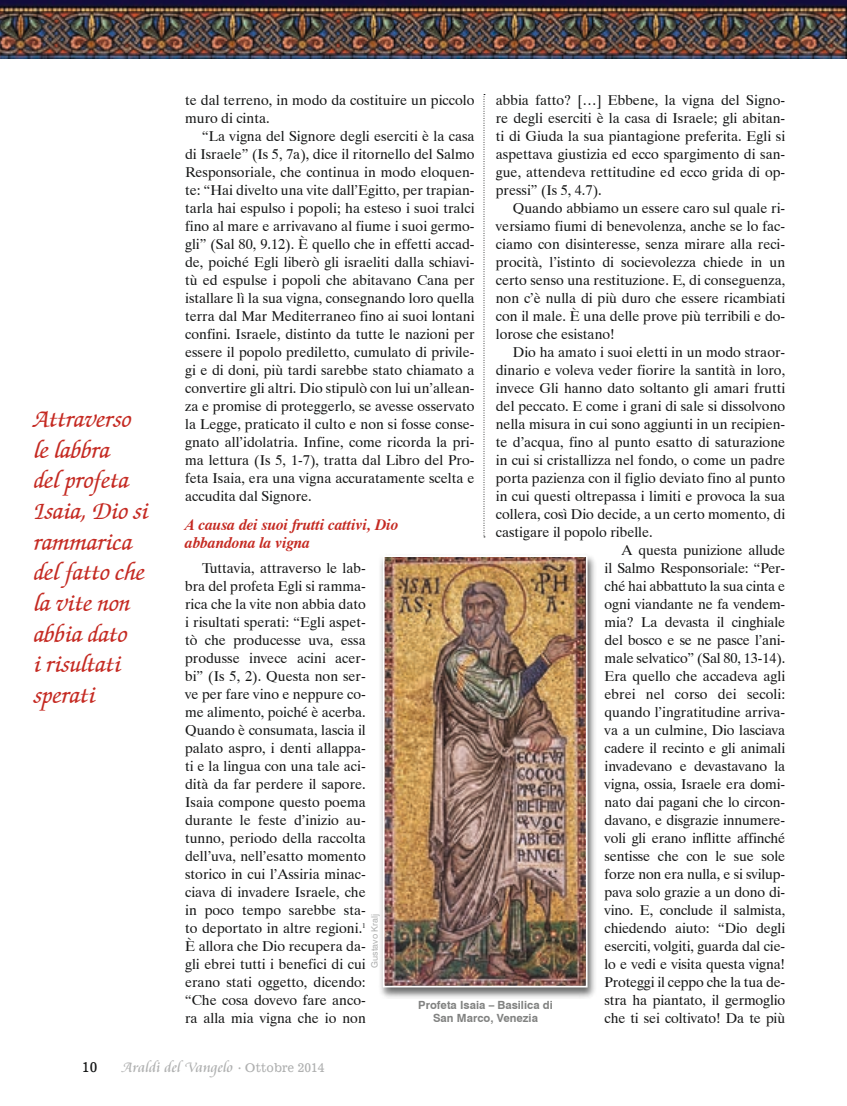
<style>
.page{position:relative;width:847px;height:1106px;background:#fff}
.page>*{position:absolute;margin:0;border:0;box-sizing:border-box;transform-origin:0 0}
.t1{font:italic 500 25.5px/30.6px "Zapf Chancery IT Cby BT";color:#c52a22}
.t2{font:italic 700 15.75px/18px "Dutch 801 BT";color:#c52a22}
.t3{font:15px "Cataneo Especial";color:#afb0b0}
.t4{font:14.25px/18px "Dutch 801 BT";color:#151616;text-align:justify}
.t5{font:13.5px "News 701 BT Roman A";color:#151616}
.t6{font:700 11.25px/13.5px "Swiss 721 BT";color:#818281;text-align:center}
.t7{font:9px "Swiss 721 BT";letter-spacing:.005em;color:#afb0b0}
.s1{font-family:"News 701 BT Roman A";font-size:12px}
</style>
<div class="page">
<img style="left:0;top:0;width:847px;height:59px">
<div style="left:377px;top:552px;width:219px;height:446px;background:#151616;opacity:.65"></div>
<img style="left:382px;top:554px;width:206px;height:434px">
<svg style="left:483px;top:94px;width:2px;height:443px"></svg>
<h1 class="t1" style="left:34px;top:405px;width:116px">Attraverso le labbra<br>del profeta<br>Isaia, Dio si rammarica del fatto che la vite non abbia dato<br>i risultati sperati</h1>
<p class="t4" style="left:495px;top:91px;width:291px">abbia fatto? […] Ebbene, la vigna del Signo&shy;re degli eserciti è la casa di Israele; gli abitan&shy;ti di Giuda la sua piantagione preferita. Egli si aspettava giustizia ed ecco spargimento di san&shy;gue, attendeva rettitudine ed ecco grida di op&shy;pressi” (Is 5, 4.7).</p>
<p class="t4" style="left:495px;top:199px;width:291px;text-indent:17px">Quando abbiamo un essere caro sul quale ri&shy;versiamo fiumi di benevolenza, anche se lo fac&shy;ciamo con disinteresse, senza mirare alla reci&shy;procità, l’istinto di socievolezza chiede in un certo senso una restituzione. E, di conseguenza, non c’è nulla di più duro che essere ricambiati con il male. È una delle prove più terribili e do&shy;lorose che esistano!</p>
<p class="t4" style="left:512px;top:343px;width:274px">Dio ha amato i suoi eletti in un modo straor-</p>
<p class="t4" style="left:495px;top:361px;width:291px">dinario e voleva veder fiorire la santità in loro,</p>
<p class="t4" style="left:495px;top:379px;width:291px">invece Gli hanno dato soltanto gli amari frutti</p>
<p class="t4" style="left:495px;top:397px;width:291px">del peccato. E come i grani di sale si dissolvono</p>
<p class="t4" style="left:495px;top:415px;width:291px">nella misura in cui sono aggiunti in un recipien-</p>
<p class="t4" style="left:495px;top:433px;width:291px">te d’acqua, fino al punto esatto di saturazione</p>
<p class="t4" style="left:495px;top:451px;width:291px">in cui si cristallizza nel fondo, o come un padre</p>
<p class="t4" style="left:495px;top:469px;width:291px">porta pazienza con il figlio deviato fino al punto</p>
<p class="t4" style="left:495px;top:487px;width:291px">in cui questi oltrepassa i limiti e provoca la sua</p>
<p class="t4" style="left:495px;top:505px;width:291px">collera, così Dio decide, a un certo momento, di</p>
<p class="t4" style="left:495px;top:523px;width:158px">castigare il popolo ribelle.</p>
<p class="t4" style="left:621px;top:541px;width:165px">A questa punizione allude</p>
<p class="t4" style="left:604px;top:559px;width:182px">il Salmo Responsoriale: “Per-</p>
<p class="t4" style="left:604px;top:577px;width:182px">ché hai abbattuto la sua cinta e</p>
<p class="t4" style="left:604px;top:595px;width:182px">ogni viandante ne fa vendem-</p>
<p class="t4" style="left:604px;top:613px;width:182px">mia? La devasta il cinghiale</p>
<p class="t4" style="left:604px;top:631px;width:182px">del bosco e se ne pasce l’ani-</p>
<p class="t4" style="left:604px;top:649px;width:182px">male selvatico” (Sal 80, 13-14).</p>
<p class="t4" style="left:604px;top:667px;width:182px">Era quello che accadeva agli</p>
<p class="t4" style="left:604px;top:685px;width:182px">ebrei nel corso dei secoli:</p>
<p class="t4" style="left:604px;top:703px;width:182px">quando l’ingratitudine arriva-</p>
<p class="t4" style="left:604px;top:721px;width:182px">va a un culmine, Dio lasciava</p>
<p class="t4" style="left:604px;top:739px;width:182px">cadere il recinto e gli animali</p>
<p class="t4" style="left:604px;top:757px;width:182px">invadevano e devastavano la</p>
<p class="t4" style="left:604px;top:775px;width:182px">vigna, ossia, Israele era domi-</p>
<p class="t4" style="left:604px;top:793px;width:182px">nato dai pagani che lo circon-</p>
<p class="t4" style="left:604px;top:811px;width:182px">davano, e disgrazie innumere-</p>
<p class="t4" style="left:604px;top:829px;width:182px">voli gli erano inflitte affinché</p>
<p class="t4" style="left:604px;top:847px;width:182px">sentisse che con le sue sole</p>
<p class="t4" style="left:604px;top:865px;width:182px">forze non era nulla, e si svilup-</p>
<p class="t4" style="left:604px;top:883px;width:182px">pava solo grazie a un dono di-</p>
<p class="t4" style="left:604px;top:901px;width:182px">vino. E, conclude il salmista,</p>
<p class="t4" style="left:604px;top:919px;width:182px">chiedendo aiuto: “Dio degli</p>
<p class="t4" style="left:604px;top:937px;width:182px">eserciti, volgiti, guarda dal cie-</p>
<p class="t4" style="left:604px;top:955px;width:182px">lo e vedi e visita questa vigna!</p>
<p class="t4" style="left:604px;top:973px;width:182px">Proteggi il ceppo che la tua de-</p>
<p class="t4" style="left:604px;top:991px;width:182px">stra ha piantato, il germoglio</p>
<p class="t4" style="left:604px;top:1009px;width:182px">che ti sei coltivato! Da te più</p>
<p class="t4" style="left:185px;top:91px;width:291px">te dal terreno, in modo da costituire un piccolo muro di cinta.</p>
<p class="t4" style="left:185px;top:127px;width:291px;text-indent:17px">“La vigna del Signore degli eserciti è la casa di Israele” (Is 5, 7a), dice il ritornello del Salmo Responsoriale, che continua in modo eloquen&shy;te: “Hai divelto una vite dall’Egitto, per trapian&shy;tarla hai espulso i popoli; ha esteso i suoi tralci fino al mare e arrivavano al fiume i suoi germo&shy;gli” (Sal 80, 9.12). È quello che in effetti accad&shy;de, poiché Egli liberò gli israeliti dalla schiavi&shy;tù ed espulse i popoli che abitavano Cana per istallare lì la sua vigna, consegnando loro quella terra dal Mar Mediterraneo fino ai suoi lontani confini. Israele, distinto da tutte le nazioni per essere il popolo prediletto, cumulato di privile&shy;gi e di doni, più tardi sarebbe stato chiamato a convertire gli altri. Dio stipulò con lui un’allean&shy;za e promise di proteggerlo, se avesse osservato la Legge, praticato il culto e non si fosse conse&shy;gnato all’idolatria. Infine, come ricorda la pri&shy;ma lettura (Is 5, 1-7), tratta dal Libro del Pro&shy;feta Isaia, era una vigna accuratamente scelta e accudita dal Signore.</p>
<p class="t2" style="left:185px;top:515px;width:215px">A causa dei suoi frutti cattivi, Dio abbandona la vigna</p>
<p class="t4" style="left:185px;top:559px;width:182px;text-indent:17px">Tuttavia, attraverso le lab&shy;bra del profeta Egli si ramma&shy;rica che la vite non abbia dato i risultati sperati: “Egli aspet&shy;tò che producesse uva, essa produsse invece acini acer&shy;bi” (Is 5, 2). Questa non ser&shy;ve per fare vino e neppure co&shy;me alimento, poiché è acerba.<br>Quando è consumata, lascia il palato aspro, i denti allappa&shy;ti e la lingua con una tale aci&shy;dità da far perdere il sapore.<br>Isaia compone questo poema durante le feste d’inizio au&shy;tunno, periodo della raccolta dell’uva, nell’esatto momento storico in cui l’Assiria minac&shy;ciava di invadere Israele, che in poco tempo sarebbe sta&shy;to deportato in altre regioni.<sup>1<br></sup>È allora che Dio recupera da&shy;gli ebrei tutti i benefici di cui erano stati oggetto, dicendo: “Che cosa dovevo fare anco&shy;ra alla mia vigna che io non</p>
<p class="t7" style="left:369px;top:967px;width:56px;rotate:-90deg">Gustavo Kralj</p>
<p class="t6" style="left:418px;top:998px;width:136px">Profeta Isaia – Basilica di<br>San Marco, Venezia</p>
<p class="t5" style="left:82px;top:1058px;width:17px">10</p>
<p class="t3" style="left:122px;top:1057px;width:204px">Araldi del Vangelo <sub>·</sub> <span class="s1">Ottobre 2014</span></p>
</div>
